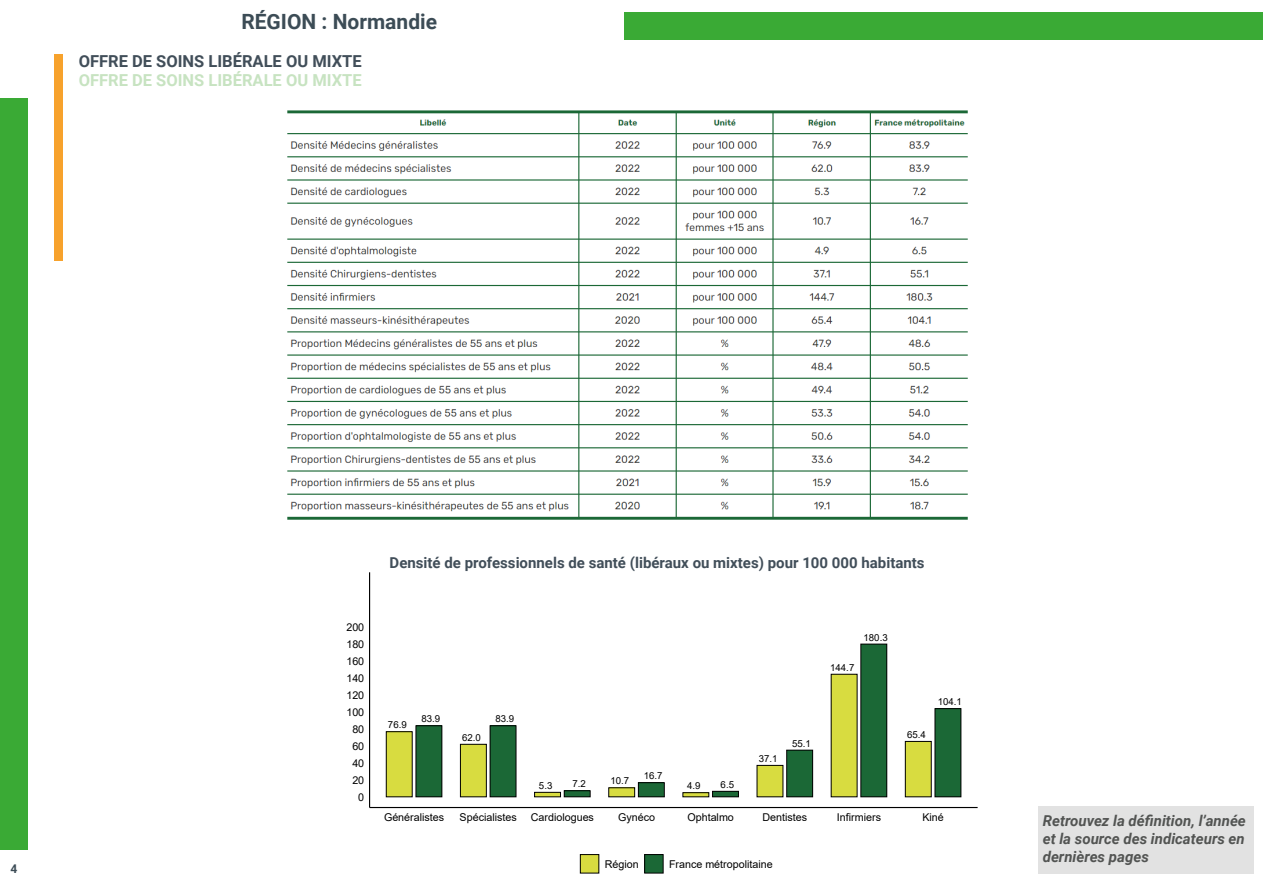
<style>
.page{position:relative;width:1263px;height:893px;background:#fff}
.page>*{position:absolute;margin:0;border:0;box-sizing:border-box;transform-origin:0 0}
.t1{font:700 21px "Roboto";color:#3c4c56}
.t2{font:700 16.5px "Roboto";color:#414e59}
.t3{font:700 16.5px "Roboto";color:#c7e3c1}
.t4{font:italic 700 15px/18px "Roboto";color:#515250;text-align:justify}
.t5{font:700 15px "Roboto";color:#414e59}
.t6{font:700 12px "Roboto";color:#3c4c56}
.t7{font:10.8px "Arial";color:#000}
.t8{font:9.6px "Arial";color:#000}
</style>
<div class="page">
<div style="left:624px;top:13px;width:639px;height:27px;background:#3aaa35"></div>
<div style="left:1px;top:99px;width:27px;height:751px;background:#3aaa35"></div>
<div style="left:54px;top:54px;width:9px;height:206px;background:#f7a22c"></div>
<img style="left:287px;top:110px;width:681px;height:410px">
<div style="left:386px;top:732px;width:26px;height:65px;background:#d8dc40"></div>
<div style="left:386px;top:732px;width:26px;height:65px;border:1px solid #000"></div>
<div style="left:460px;top:744px;width:26px;height:53px;background:#d8dc40"></div>
<div style="left:460px;top:744px;width:26px;height:53px;border:1px solid #000"></div>
<div style="left:535px;top:792px;width:25px;height:5px;background:#d8dc40"></div>
<div style="left:534px;top:792px;width:26px;height:5px;border:1px solid #000"></div>
<div style="left:609px;top:788px;width:26px;height:9px;background:#d8dc40"></div>
<div style="left:757px;top:765px;width:26px;height:32px;background:#d8dc40"></div>
<div style="left:831px;top:674px;width:26px;height:123px;background:#d8dc40"></div>
<div style="left:905px;top:741px;width:26px;height:56px;background:#d8dc40"></div>
<div style="left:905px;top:741px;width:26px;height:56px;border:1px solid #000"></div>
<div style="left:416px;top:726px;width:26px;height:71px;background:#1b6836"></div>
<div style="left:416px;top:726px;width:26px;height:71px;border:1px solid #000"></div>
<div style="left:490px;top:726px;width:26px;height:71px;background:#1b6836"></div>
<div style="left:490px;top:726px;width:26px;height:71px;border:1px solid #000"></div>
<div style="left:564px;top:791px;width:26px;height:6px;background:#1b6836"></div>
<div style="left:564px;top:791px;width:26px;height:6px;border:1px solid #000"></div>
<div style="left:638px;top:783px;width:26px;height:14px;background:#1b6836"></div>
<div style="left:638px;top:783px;width:26px;height:14px;border:1px solid #000"></div>
<div style="left:712px;top:791px;width:26px;height:6px;background:#1b6836"></div>
<div style="left:712px;top:791px;width:26px;height:6px;border:1px solid #000"></div>
<div style="left:787px;top:750px;width:26px;height:47px;background:#1b6836"></div>
<div style="left:787px;top:750px;width:26px;height:47px;border:1px solid #000"></div>
<div style="left:861px;top:644px;width:26px;height:153px;background:#1b6836"></div>
<div style="left:861px;top:644px;width:26px;height:153px;border:1px solid #000"></div>
<div style="left:935px;top:709px;width:26px;height:88px;background:#1b6836"></div>
<div style="left:935px;top:709px;width:26px;height:88px;border:1px solid #000"></div>
<hr style="left:369px;top:572px;width:1px;height:235px;background:#000">
<hr style="left:370px;top:807px;width:607px;height:1px;background:#000">
<div style="left:580px;top:854px;width:19px;height:19px;background:#d8dc40"></div>
<div style="left:580px;top:854px;width:19px;height:19px;border:1px solid #000"></div>
<div style="left:645px;top:854px;width:18px;height:19px;background:#1b6836"></div>
<div style="left:645px;top:854px;width:18px;height:19px;border:1px solid #000"></div>
<div style="left:1038px;top:806px;width:216px;height:68px;background:#e2e2e2"></div>
<p class="t1" style="left:241px;top:7px;width:197px">RÉGION : Normandie</p>
<p class="t2" style="left:79px;top:49px;width:285px">OFFRE DE SOINS LIBÉRALE OU MIXTE</p>
<p class="t3" style="left:79px;top:68px;width:285px">OFFRE DE SOINS LIBÉRALE OU MIXTE</p>
<p class="t6" style="left:11px;top:860px;width:8px">4</p>
<p class="t5" style="left:390px;top:552px;width:536px">Densité de professionnels de santé (libéraux ou mixtes) pour 100 000 habitants</p>
<p class="t7" style="left:346px;top:620px;width:19px">200</p>
<p class="t7" style="left:346px;top:637px;width:19px">180</p>
<p class="t7" style="left:346px;top:654px;width:19px">160</p>
<p class="t7" style="left:346px;top:671px;width:19px">140</p>
<p class="t7" style="left:346px;top:688px;width:19px">120</p>
<p class="t7" style="left:346px;top:705px;width:19px">100</p>
<p class="t7" style="left:352px;top:722px;width:13px">80</p>
<p class="t7" style="left:352px;top:739px;width:13px">60</p>
<p class="t7" style="left:352px;top:756px;width:13px">40</p>
<p class="t7" style="left:352px;top:772px;width:13px">20</p>
<p class="t7" style="left:358px;top:789px;width:7px">0</p>
<p class="t8" style="left:388px;top:718px;width:20px">76.9</p>
<p class="t8" style="left:421px;top:712px;width:20px">83.9</p>
<p class="t8" style="left:495px;top:712px;width:20px">83.9</p>
<p class="t8" style="left:462px;top:731px;width:20px">62.0</p>
<p class="t8" style="left:539px;top:779px;width:15px">5.3</p>
<p class="t8" style="left:572px;top:777px;width:15px">7.2</p>
<p class="t8" style="left:610px;top:774px;width:20px">10.7</p>
<p class="t8" style="left:644px;top:769px;width:20px">16.7</p>
<p class="t8" style="left:687px;top:779px;width:15px">4.9</p>
<p class="t8" style="left:721px;top:778px;width:15px">6.5</p>
<p class="t8" style="left:759px;top:752px;width:20px">37.1</p>
<p class="t8" style="left:792px;top:737px;width:20px">55.1</p>
<p class="t8" style="left:830px;top:661px;width:26px">144.7</p>
<p class="t8" style="left:863px;top:631px;width:26px">180.3</p>
<p class="t8" style="left:907px;top:728px;width:20px">65.4</p>
<p class="t8" style="left:938px;top:695px;width:26px">104.1</p>
<p class="t7" style="left:384px;top:809px;width:62px">Généralistes</p>
<p class="t7" style="left:460px;top:809px;width:59px">Spécialistes</p>
<p class="t7" style="left:531px;top:809px;width:65px">Cardiologues</p>
<p class="t7" style="left:618px;top:809px;width:38px">Gynéco</p>
<p class="t7" style="left:687px;top:809px;width:48px">Ophtalmo</p>
<p class="t7" style="left:762px;top:809px;width:46px">Dentistes</p>
<p class="t7" style="left:837px;top:809px;width:46px">Infirmiers</p>
<p class="t7" style="left:922px;top:809px;width:23px">Kiné</p>
<p class="t7" style="left:605px;top:856px;width:36px">Région</p>
<p class="t7" style="left:669px;top:856px;width:105px">France métropolitaine</p>
<p class="t4" style="left:1043px;top:811px;width:205px">Retrouvez la définition, l’année et la source des indicateurs en dernières pages</p>
</div>
